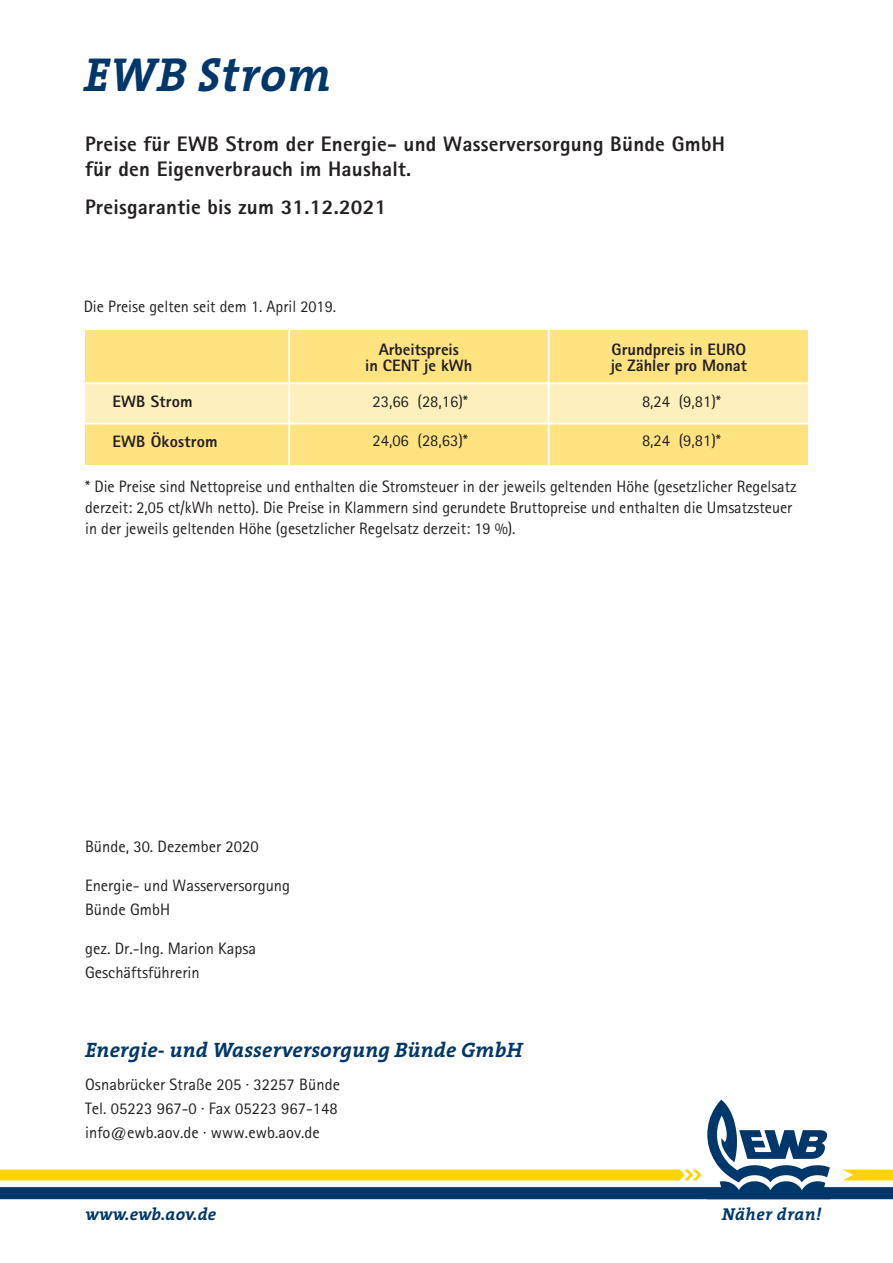
<style>
.page{position:relative;width:893px;height:1263px;background:#fff}
.page>*{position:absolute;margin:0;border:0;box-sizing:border-box;transform-origin:0 0}
.t1{font:italic 700 48px "The Serif";letter-spacing:.01em;color:#00376b}
.t2{font:800 21px/25.5px "AT Rotis Sans Serif";letter-spacing:.01em;color:#231f20}
.t3{font:italic 700 21px "The Serif";letter-spacing:.005em;color:#00376b}
.t4{font:italic 700 17.25px "The Serif";letter-spacing:.005em;color:#00376b}
.t5{font:italic 700 17.25px "The Serif";letter-spacing:.025em;color:#00376b}
.t6{font:16.5px/24px "AT Rotis Sans Serif";color:#231f20}
.t7{font:800 16.5px/16.5px "AT Rotis Sans Serif";color:#231f20;text-align:center}
</style>
<div class="page">
<svg style="left:0;top:1100px;width:893px;height:99px"></svg>
<div style="left:85px;top:383px;width:723px;height:41px;background:#fef0bd"></div>
<div style="left:85px;top:330px;width:723px;height:53px;background:#ffe380"></div>
<div style="left:85px;top:424px;width:722px;height:40px;background:#ffe380"></div>
<hr style="left:288px;top:327px;width:2px;height:142px;background:#fff">
<hr style="left:82px;top:382px;width:730px;height:2px;background:#fff">
<hr style="left:82px;top:423px;width:730px;height:1px;background:#fff">
<hr style="left:548px;top:327px;width:1px;height:142px;background:#fff">
<h1 class="t1" style="left:84px;top:34px;width:249px">EWB Strom</h1>
<p class="t2" style="left:85px;top:130px;width:641px">Preise für EWB Strom der Energie- und Wasserversorgung Bünde GmbH für den Eigenverbrauch im Haushalt.</p>
<p class="t2" style="left:85px;top:194px;width:303px">Preisgarantie bis zum 31.12.2021</p>
<p class="t6" style="left:84px;top:294px;width:254px">Die Preise gelten seit dem 1. April 2019.</p>
<p class="t7" style="left:365px;top:341px;width:109px">Arbeitspreis<br>in CENT je kWh</p>
<p class="t7" style="left:611px;top:341px;width:138px;text-align:left">Grundpreis in EURO je Zähler pro Monat</p>
<p class="t6" style="left:372px;top:389px;width:97px">23,66 (28,16)*</p>
<p class="t6" style="left:642px;top:389px;width:81px">8,24 (9,81)*</p>
<p class="t6" style="left:642px;top:429px;width:81px">8,24 (9,81)*</p>
<p class="t6" style="left:85px;top:476px;width:713px;line-height:21px">* Die Preise sind Nettopreise und enthalten die Stromsteuer in der jeweils geltenden Höhe (gesetzlicher Regelsatz derzeit: 2,05 ct/kWh netto). Die Preise in Klammern sind gerundete Bruttopreise und enthalten die Umsatzsteuer in der jeweils geltenden Höhe (gesetzlicher Regelsatz derzeit: 19 %).</p>
<p class="t7" style="left:112px;top:393px;width:82px">EWB Strom</p>
<p class="t7" style="left:112px;top:433px;width:107px">EWB Ökostrom</p>
<p class="t6" style="left:372px;top:429px;width:97px">24,06 (28,63)*</p>
<p class="t6" style="left:85px;top:834px;width:175px">Bünde, 30. Dezember 2020</p>
<p class="t6" style="left:85px;top:873px;width:207px">Energie- und Wasserversorgung<br>Bünde GmbH</p>
<p class="t6" style="left:85px;top:936px;width:173px">gez. Dr.-Ing. Marion Kapsa<br>Geschäftsführerin</p>
<p class="t3" style="left:85px;top:1032px;width:439px">Energie- und Wasserversorgung Bünde GmbH</p>
<p class="t6" style="left:85px;top:1072px;width:256px">Osnabrücker Straße 205 · 32257 Bünde<br>Tel. 05223 967-0 · Fax 05223 967-148 info@ewb.aov.de · www.ewb.aov.de</p>
<p class="t4" style="left:85px;top:1200px;width:133px">www.ewb.aov.de</p>
<p class="t5" style="left:722px;top:1200px;width:101px">Näher dran!</p>
</div>
